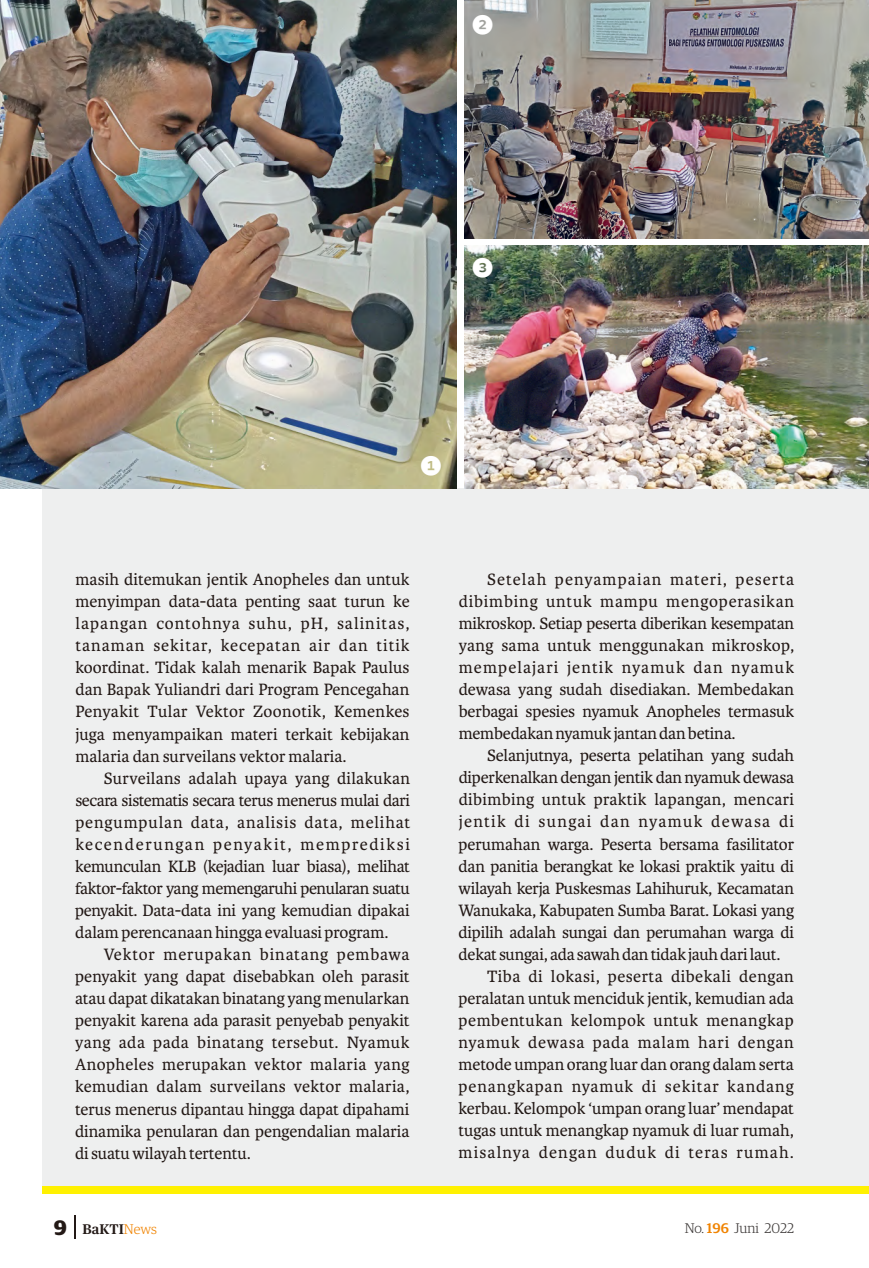
<style>
.page{position:relative;width:869px;height:1268px;background:#fff}
.page>*{position:absolute;margin:0;border:0;box-sizing:border-box;transform-origin:0 0}
.t1{font:21px "Whitney Index Black Round Bd";color:#fff}
.t2{font:17.5px/22.1px "Karmina";letter-spacing:-.005em;color:#231916;text-align:justify}
.t3{font:17.5px "Karmina";letter-spacing:.045em;color:#231916}
.t4{font:17.5px "Karmina";letter-spacing:.015em;color:#231916}
.t5{font:17.5px "Karmina";letter-spacing:.025em;color:#231916}
.t6{font:17.5px "Karmina";letter-spacing:.03em;color:#231916}
.t7{font:17.5px "Karmina";letter-spacing:.065em;color:#231916}
.t8{font:17.5px "Karmina";letter-spacing:.075em;color:#231916}
.t9{font:300 14px "Guardian Egyp";color:#3e3a39}
.t10{font:600 14px "Publico Text";color:#231916}
.s1{font-family:"Guardian Egyp";font-weight:700;font-size:21px}
.s2{font-family:"Guardian Egyp";font-weight:300;color:#f08300}
.s3{font-weight:500;color:#f08300}
</style>
<div class="page">
<div style="left:43px;top:488px;width:825px;height:703px;background:#eeefef"></div>
<svg style="left:74px;top:1215px;width:1px;height:23px"></svg>
<img style="left:0;top:0;width:456px;height:488px">
<img style="left:464px;top:0;width:404px;height:239px">
<img style="left:464px;top:245px;width:404px;height:243px">
<div style="left:43px;top:1186px;width:825px;height:8px;background:#fff100"></div>
<p class="t1" style="left:472px;top:15px;width:23px">2</p>
<p class="t1" style="left:472px;top:258px;width:23px">3</p>
<p class="t1" style="left:420px;top:456px;width:23px">1</p>
<p class="t2" style="left:75px;top:569px;width:336px">masih ditemukan jentik Anopheles dan untuk menyimpan data-data penting saat turun ke lapangan contohnya suhu, pH, salinitas, tanaman sekitar, kecepatan air dan titik koordinat. Tidak kalah menarik Bapak Paulus dan Bapak Yuliandri dari Program Pencegahan Penyakit Tular Vektor Zoonotik, Kemenkes juga menyampaikan materi terkait kebijakan malaria dan surveilans vektor malaria.</p>
<p class="t2" style="left:75px;top:768px;width:336px;text-indent:29px">Surveilans adalah upaya yang dilakukan secara sistematis secara terus menerus mulai dari pengumpulan data, analisis data, melihat kecenderungan penyakit, memprediksi kemunculan KLB (kejadian luar biasa), melihat faktor-faktor yang memengaruhi penularan suatu penyakit. Data-data ini yang kemudian dipakai dalam perencanaan hingga evaluasi program.</p>
<p class="t2" style="left:75px;top:944px;width:336px;text-indent:29px">Vektor merupakan binatang pembawa penyakit yang dapat disebabkan oleh parasit atau dapat dikatakan binatang yang menularkan penyakit karena ada parasit penyebab penyakit yang ada pada binatang tersebut. Nyamuk Anopheles merupakan vektor malaria yang kemudian dalam surveilans vektor malaria, terus menerus dipantau hingga dapat dipahami dinamika penularan dan pengendalian malaria di suatu wilayah tertentu.</p>
<p class="t2" style="left:458px;top:569px;width:337px;text-indent:29px">Setelah penyampaian materi, peserta dibimbing untuk mampu mengoperasikan mikroskop. Setiap peserta diberikan kesempatan yang sama untuk menggunakan mikroskop, mempelajari jentik nyamuk dan nyamuk dewasa yang sudah disediakan. Membedakan berbagai spesies nyamuk Anopheles termasuk membedakan nyamuk jantan dan betina.</p>
<p class="t2" style="left:487px;top:746px;width:308px">Selanjutnya, peserta pelatihan yang sudah</p>
<p class="t2" style="left:458px;top:768px;width:337px">diperkenalkan dengan jentik dan nyamuk dewasa</p>
<p class="t4" style="left:458px;top:793px;width:337px">dibimbing untuk praktik lapangan, mencari</p>
<p class="t8" style="left:458px;top:815px;width:337px">jentik di sungai dan nyamuk dewasa di</p>
<p class="t2" style="left:458px;top:834px;width:337px">perumahan warga. Peserta bersama fasilitator</p>
<p class="t2" style="left:458px;top:856px;width:337px">dan panitia berangkat ke lokasi praktik yaitu di</p>
<p class="t2" style="left:458px;top:878px;width:337px">wilayah kerja Puskesmas Lahihuruk, Kecamatan</p>
<p class="t2" style="left:458px;top:900px;width:337px">Wanukaka, Kabupaten Sumba Barat. Lokasi yang</p>
<p class="t2" style="left:458px;top:922px;width:337px">dipilih adalah sungai dan perumahan warga di</p>
<p class="t2" style="left:458px;top:944px;width:323px">dekat sungai, ada sawah dan tidak jauh dari laut.</p>
<p class="t5" style="left:487px;top:969px;width:308px">Tiba di lokasi, peserta dibekali dengan</p>
<p class="t2" style="left:458px;top:988px;width:337px">peralatan untuk menciduk jentik, kemudian ada</p>
<p class="t6" style="left:458px;top:1013px;width:337px">pembentukan kelompok untuk menangkap</p>
<p class="t3" style="left:458px;top:1035px;width:337px">nyamuk dewasa pada malam hari dengan</p>
<p class="t2" style="left:458px;top:1054px;width:337px">metode umpan orang luar dan orang dalam serta</p>
<p class="t3" style="left:458px;top:1080px;width:337px">penangkapan nyamuk di sekitar kandang</p>
<p class="t2" style="left:458px;top:1098px;width:337px">kerbau. Kelompok ‘umpan orang luar’ mendapat</p>
<p class="t2" style="left:458px;top:1120px;width:337px">tugas untuk menangkap nyamuk di luar rumah,</p>
<p class="t7" style="left:458px;top:1146px;width:337px">misalnya dengan duduk di teras rumah.</p>
<p class="t10" style="left:54px;top:1222px;width:105px"><span class="s1">9</span> BaKTI<span class="s2">News</span></p>
<p class="t9" style="left:684px;top:1222px;width:111px">No. <span class="s3">196</span> Juni 2022</p>
</div>
